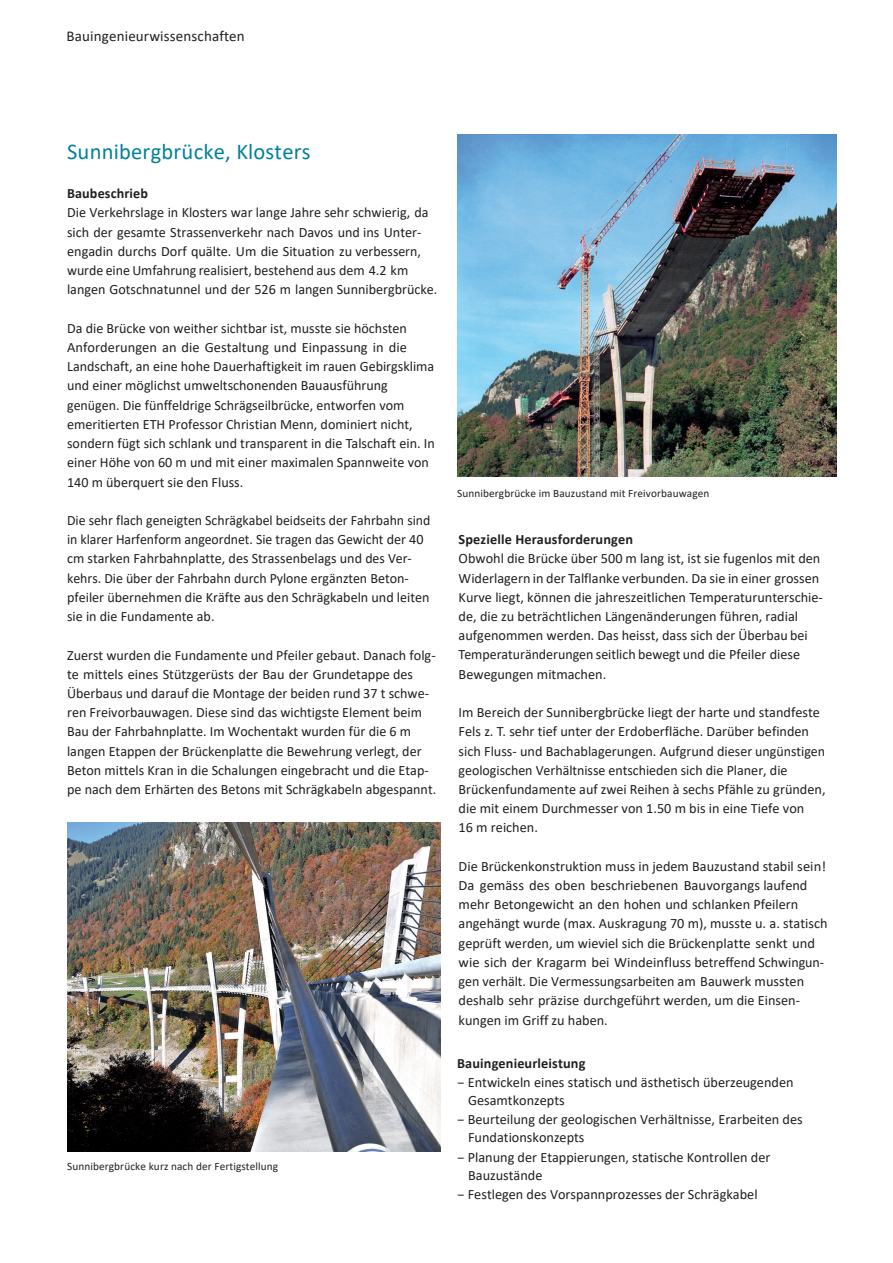
<style>
.page{position:relative;width:893px;height:1263px;background:#fff}
.page>*{position:absolute;margin:0;border:0;box-sizing:border-box;transform-origin:0 0}
.t1{font:22.5px "Calibri";letter-spacing:.01em;color:#00819a}
.t2{font:15px "Calibri";letter-spacing:.01em;color:#231f20}
.t3{font:14.25px/19.2px "Calibri";color:#231f20}
.t4{font:700 14.25px "Calibri";letter-spacing:.01em;color:#231f20}
.t5{font:11.25px "Calibri";letter-spacing:.01em;color:#231f20}
.s1{font-family:"FFDIN"}
</style>
<div class="page">
<img style="left:67px;top:823px;width:374px;height:328px">
<img style="left:457px;top:134px;width:379px;height:343px">
<p class="t2" style="left:67px;top:26px;width:180px">Bauingenieurwissenschaften</p>
<h1 class="t1" style="left:67px;top:136px;width:245px">Sunnibergbrücke, Klosters</h1>
<p class="t4" style="left:67px;top:183px;width:82px">Baubeschrieb</p>
<p class="t3" style="left:67px;top:203px;width:372px">Die Verkehrslage in Klosters war lange Jahre sehr schwierig, da sich der gesamte Strassenverkehr nach Davos und ins Unter&shy;engadin durchs Dorf quälte. Um die Situation zu verbessern, wurde eine Umfahrung realisiert, bestehend aus dem 4.2 km langen Gotschnatunnel und der 526 m langen Sunnibergbrücke.</p>
<p class="t3" style="left:67px;top:318px;width:369px">Da die Brücke von weither sichtbar ist, musste sie höchsten Anforderungen an die Gestaltung und Einpassung in die Landschaft, an eine hohe Dauerhaftigkeit im rauen Gebirgsklima und einer möglichst umweltschonenden Bauausführung genügen. Die fünffeldrige Schrägseilbrücke, entworfen vom emeritierten ETH Professor Christian Menn, dominiert nicht, sondern fügt sich schlank und transparent in die Talschaft ein. In einer Höhe von 60 m und mit einer maximalen Spannweite von 140 m überquert sie den Fluss.</p>
<p class="t3" style="left:67px;top:510px;width:365px">Die sehr flach geneigten Schrägkabel beidseits der Fahrbahn sind in klarer Harfenform angeordnet. Sie tragen das Gewicht der 40 cm starken Fahrbahnplatte, des Strassenbelags und des Ver&shy;kehrs. Die über der Fahrbahn durch Pylone ergänzten Beton&shy;pfeiler übernehmen die Kräfte aus den Schrägkabeln und leiten sie in die Fundamente ab.</p>
<p class="t3" style="left:67px;top:645px;width:371px">Zuerst wurden die Fundamente und Pfeiler gebaut. Danach folg&shy;te mittels eines Stützgerüsts der Bau der Grundetappe des Überbaus und darauf die Montage der beiden rund 37 t schwe&shy;ren Freivorbauwagen. Diese sind das wichtigste Element beim Bau der Fahrbahnplatte. Im Wochentakt wurden für die 6 m langen Etappen der Brückenplatte die Bewehrung verlegt, der Beton mittels Kran in die Schalungen eingebracht und die Etap&shy;pe nach dem Erhärten des Betons mit Schrägkabeln abgespannt.</p>
<p class="t5" style="left:67px;top:1158px;width:213px">Sunnibergbrücke kurz nach der Fertigstellung</p>
<p class="t5" style="left:457px;top:486px;width:254px">Sunnibergbrücke im Bauzustand mit Freivorbauwagen</p>
<p class="t4" style="left:459px;top:529px;width:176px">Spezielle Herausforderungen</p>
<p class="t3" style="left:459px;top:549px;width:366px">Obwohl die Brücke über 500 m lang ist, ist sie fugenlos mit den Widerlagern in der Talflanke verbunden. Da sie in einer grossen Kurve liegt, können die jahreszeitlichen Temperaturunterschie&shy;de, die zu beträchtlichen Längenänderungen führen, radial aufgenommen werden. Das heisst, dass sich der Überbau bei Temperaturänderungen seitlich bewegt und die Pfeiler diese Bewegungen mitmachen.</p>
<p class="t3" style="left:459px;top:702px;width:368px">Im Bereich der Sunnibergbrücke liegt der harte und standfeste Fels z. T. sehr tief unter der Erdoberfläche. Darüber befinden sich Fluss- und Bachablagerungen. Aufgrund dieser ungünstigen geologischen Verhältnisse entschieden sich die Planer, die Brückenfundamente auf zwei Reihen à sechs Pfähle zu gründen, die mit einem Durchmesser von 1.50 m bis in eine Tiefe von<br>16 m reichen.</p>
<p class="t3" style="left:459px;top:856px;width:370px">Die Brückenkonstruktion muss in jedem Bauzustand stabil sein!<br>Da gemäss des oben beschriebenen Bauvorgangs laufend mehr Betongewicht an den hohen und schlanken Pfeilern angehängt wurde (max. Auskragung 70 m), musste u. a. statisch geprüft werden, um wieviel sich die Brückenplatte senkt und wie sich der Kragarm bei Windeinfluss betreffend Schwingun&shy;gen verhält. Die Vermessungsarbeiten am Bauwerk mussten deshalb sehr präzise durchgeführt werden, um die Einsen&shy;kungen im Griff zu haben.</p>
<p class="t4" style="left:457px;top:1053px;width:130px">Bauingenieurleistung</p>
<p class="t3" style="left:468px;top:1073px;width:327px;line-height:18.1px;text-indent:-11px"><span class="s1">–</span> Entwickeln eines statisch und ästhetisch überzeugenden<br>Gesamtkonzepts</p>
<p class="t3" style="left:468px;top:1110px;width:336px;line-height:18.1px;text-indent:-11px"><span class="s1">–</span> Beurteilung der geologischen Verhältnisse, Erarbeiten des<br>Fundationskonzepts</p>
<p class="t3" style="left:468px;top:1147px;width:304px;line-height:18.1px;text-indent:-11px"><span class="s1">–</span> Planung der Etappierungen, statische Kontrollen der<br>Bauzustände</p>
<p class="t3" style="left:457px;top:1184px;width:302px"><span class="s1">–</span> Festlegen des Vorspannprozesses der Schrägkabel</p>
</div>
